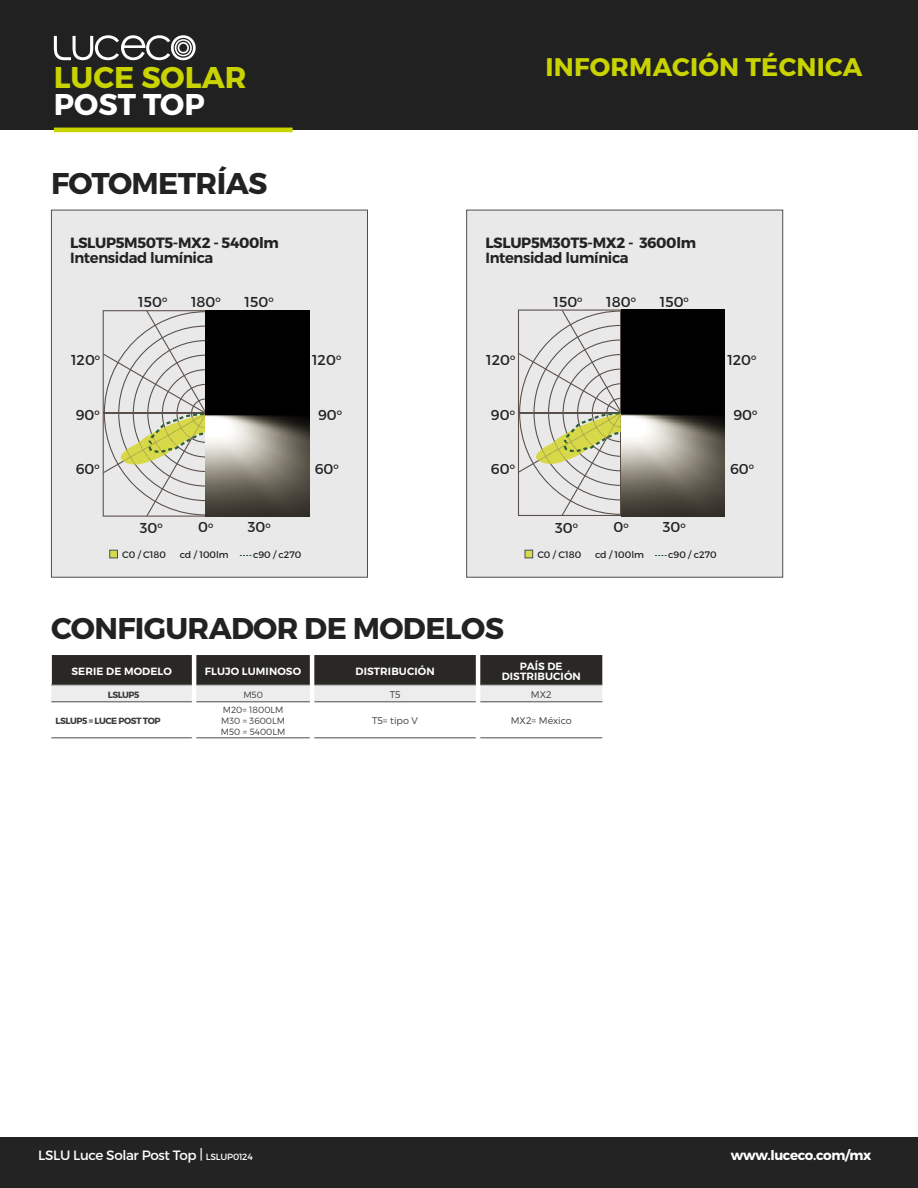
<style>
.page{position:relative;width:918px;height:1188px;background:#fff}
.page>*{position:absolute;margin:0;border:0;box-sizing:border-box;transform-origin:0 0}
.t1{font:700 30px "Montserrat";letter-spacing:-.02em;color:#212221}
.t2{font:700 30px "Montserrat";color:#c8d300}
.t3{font:700 30px "Montserrat";color:#fff}
.t4{font:700 25.5px "Montserrat";letter-spacing:.01em;color:#c8d300}
.t5{font:700 14.85px "Montserrat";letter-spacing:-.025em;color:#222322}
.t6{font:600 14.85px "Montserrat";letter-spacing:-.025em;color:#222322}
.t7{font:14.4px "Montserrat";color:#222322}
.t8{font:13.5px "Montserrat";letter-spacing:-.025em;color:#fff}
.t9{font:700 13.5px "Montserrat";letter-spacing:-.025em;color:#fff}
.t10{font:600 10.5px/10.8px "Montserrat";letter-spacing:.01em;color:#fff;text-align:center}
.t11{font:300 9.6px "Montserrat";color:#3c3c3b}
.t12{font:9.45px "Montserrat";color:#222322}
.t13{font:300 9px/10.8px "Montserrat";color:#3c3c3b}
.t14{font:700 9px "Montserrat";letter-spacing:-.05em;color:#3c3c3b}
.s1{font-size:9px}
</style>
<div class="page">
<div style="left:0;top:0;width:918px;height:130px;background:#212121"></div>
<div style="left:0;top:1137px;width:918px;height:51px;background:#222322"></div>
<hr style="left:54px;top:128px;width:239px;height:4px;background:#c8d300">
<svg style="left:54px;top:35px;width:142px;height:25px"></svg>
<div style="left:51px;top:210px;width:317px;height:368px;background:#e9e9e9;border:1px solid #4e4f4e"></div>
<div style="left:110px;top:550px;width:8px;height:8px;background:#d5db4d;border:1px solid #4e4f4e"></div>
<div style="left:466px;top:210px;width:317px;height:368px;background:#e9e9e9;border:1px solid #4e4f4e"></div>
<div style="left:525px;top:550px;width:8px;height:8px;background:#d5db4d;border:1px solid #4e4f4e"></div>
<svg style="left:103px;top:310px;width:103px;height:207px"></svg>
<img style="left:206px;top:310px;width:103px;height:207px">
<svg style="left:518px;top:310px;width:103px;height:206px"></svg>
<img style="left:621px;top:310px;width:103px;height:206px">
<hr style="left:51px;top:702px;width:141px;height:1px;background:#4a4a49">
<hr style="left:196px;top:702px;width:114px;height:1px;background:#4a4a49">
<hr style="left:314px;top:702px;width:162px;height:1px;background:#4a4a49">
<hr style="left:480px;top:702px;width:122px;height:1px;background:#4a4a49">
<hr style="left:51px;top:738px;width:141px;height:1px;background:#4a4a49">
<hr style="left:196px;top:738px;width:114px;height:1px;background:#4a4a49">
<hr style="left:314px;top:738px;width:162px;height:1px;background:#4a4a49">
<hr style="left:480px;top:738px;width:122px;height:1px;background:#4a4a49">
<svg style="left:51px;top:655px;width:551px;height:47px;background:#71706e"></svg>
<h1 class="t2" style="left:54px;top:59px;width:194px">LUCE SOLAR</h1>
<h1 class="t3" style="left:54px;top:86px;width:152px">POST TOP</h1>
<h2 class="t4" style="left:545px;top:51px;width:319px">INFORMACIÓN TÉCNICA</h2>
<h1 class="t1" style="left:51px;top:164px;width:218px">FOTOMETRÍAS</h1>
<p class="t5" style="left:70px;top:234px;width:210px">LSLUP5M50T5-MX2 - 5400lm</p>
<p class="t6" style="left:70px;top:249px;width:145px">Intensidad lumínica</p>
<p class="t5" style="left:485px;top:234px;width:212px">LSLUP5M30T5-MX2 - 3600lm</p>
<p class="t6" style="left:485px;top:249px;width:145px">Intensidad lumínica</p>
<p class="t7" style="left:138px;top:293px;width:30px">150<sup>o</sup></p>
<p class="t7" style="left:191px;top:293px;width:31px">180<sup>o</sup></p>
<p class="t7" style="left:245px;top:293px;width:30px">150<sup>o</sup></p>
<p class="t7" style="left:554px;top:293px;width:30px">150<sup>o</sup></p>
<p class="t7" style="left:606px;top:293px;width:31px">180<sup>o</sup></p>
<p class="t7" style="left:660px;top:293px;width:30px">150<sup>o</sup></p>
<p class="t7" style="left:71px;top:351px;width:31px">120<sup>o</sup></p>
<p class="t7" style="left:312px;top:351px;width:31px">120<sup>o</sup></p>
<p class="t7" style="left:486px;top:351px;width:31px">120<sup>o</sup></p>
<p class="t7" style="left:727px;top:351px;width:31px">120<sup>o</sup></p>
<p class="t7" style="left:76px;top:406px;width:25px">90<sup>o</sup></p>
<p class="t7" style="left:318px;top:406px;width:25px">90<sup>o</sup></p>
<p class="t7" style="left:491px;top:406px;width:25px">90<sup>o</sup></p>
<p class="t7" style="left:733px;top:406px;width:25px">90<sup>o</sup></p>
<p class="t7" style="left:76px;top:460px;width:25px">60<sup>o</sup></p>
<p class="t7" style="left:315px;top:460px;width:25px">60<sup>o</sup></p>
<p class="t7" style="left:491px;top:460px;width:25px">60<sup>o</sup></p>
<p class="t7" style="left:730px;top:460px;width:25px">60<sup>o</sup></p>
<p class="t7" style="left:140px;top:519px;width:24px">30<sup>o</sup></p>
<p class="t7" style="left:198px;top:518px;width:17px">0<sup>o</sup></p>
<p class="t7" style="left:248px;top:518px;width:24px">30<sup>o</sup></p>
<p class="t7" style="left:555px;top:519px;width:24px">30<sup>o</sup></p>
<p class="t7" style="left:613px;top:518px;width:17px">0<sup>o</sup></p>
<p class="t7" style="left:663px;top:518px;width:24px">30<sup>o</sup></p>
<p class="t12" style="left:122px;top:549px;width:45px">C0 / C180</p>
<p class="t12" style="left:180px;top:549px;width:50px">cd / 100lm</p>
<p class="t12" style="left:253px;top:549px;width:50px">c90 / c270</p>
<p class="t12" style="left:537px;top:549px;width:45px">C0 / C180</p>
<p class="t12" style="left:595px;top:549px;width:50px">cd / 100lm</p>
<p class="t12" style="left:668px;top:549px;width:50px">c90 / c270</p>
<h1 class="t1" style="left:51px;top:610px;width:455px">CONFIGURADOR DE MODELOS</h1>
<p class="t10" style="left:72px;top:666px;width:102px">SERIE DE MODELO</p>
<p class="t10" style="left:205px;top:666px;width:98px">FLUJO LUMINOSO</p>
<p class="t10" style="left:355px;top:666px;width:81px">DISTRIBUCIÓN</p>
<p class="t10" style="left:502px;top:661px;width:81px">PAÍS DE<br>DISTRIBUCIÓN</p>
<p class="t14" style="left:108px;top:689px;width:33px">LSLUP5</p>
<p class="t13" style="left:243px;top:689px;width:21px">M50</p>
<p class="t11" style="left:390px;top:689px;width:12px">T5</p>
<p class="t11" style="left:531px;top:689px;width:22px">MX2</p>
<p class="t14" style="left:56px;top:715px;width:107px">LSLUP5 = LUCE POST TOP</p>
<p class="t13" style="left:221px;top:705px;width:66px">M20= 1800LM<br>M30 = 3600LM<br>M50 = 5400LM</p>
<p class="t11" style="left:372px;top:715px;width:47px">T5= tipo V</p>
<p class="t11" style="left:511px;top:715px;width:63px">MX2= México</p>
<p class="t8" style="left:38px;top:1147px;width:216px">LSLU Luce Solar Post Top | <span class="s1">LSLUP0124</span></p>
<p class="t9" style="left:731px;top:1147px;width:142px">www.luceco.com/mx</p>
</div>
